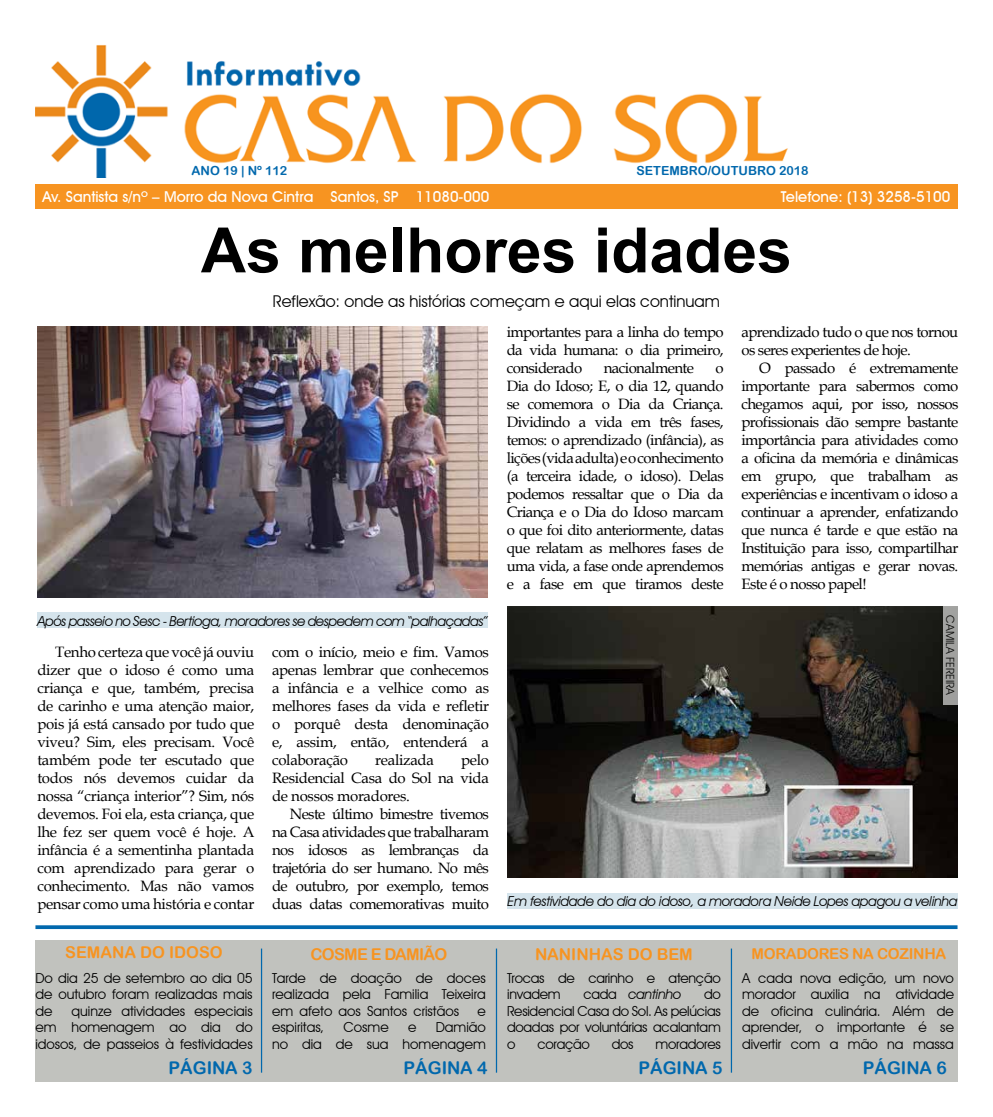
<style>
.page{position:relative;width:993px;height:1117px;background:#fff}
.page>*{position:absolute;margin:0;border:0;box-sizing:border-box;transform-origin:0 0}
.t1{font:700 62.5px "Arial";color:#000}
.t2{font:17.5px "Arial Rounded MT Bold";color:#0168ad}
.t3{font:16.25px "Avant Garde IT Cby BT";color:#000}
.t4{font:16.25px "Arial Rounded MT Bold";color:#f79421}
.t5{font:16.25px "Arial Rounded MT Bold";letter-spacing:-.04em;color:#f79421}
.t6{font:15px/18px "Book Antiqua";letter-spacing:-.04em;color:#000;text-align:justify}
.t7{font:500 15px "Avant Garde IT Cby BT";color:#fff}
.t8{font:15px "Arial Rounded MT Bold";letter-spacing:-.02em;color:#f79421}
.t9{font:15px "Book Antiqua";letter-spacing:-.02em;color:#000}
.t10{font:13.75px/16.5px "Avant Garde IT Cby BT";color:#000;text-align:justify}
.t11{font:italic 13.75px "Avant Garde IT Cby BT";letter-spacing:-.02em;color:#000}
.t12{font:13.75px/16.5px "Avant Garde IT Cby BT";letter-spacing:-.02em;color:#000}
.t13{font:12.5px "Arial Rounded MT Bold";color:#0168ad}
.t14{font:11.25px "Avant Garde IT Cby BT";color:#000}
.s1{font-style:normal}
</style>
<div class="page">
<img style="left:35px;top:45px;width:753px;height:132px">
<div style="left:35px;top:184px;width:922px;height:25px;background:#f79421"></div>
<hr style="left:35px;top:925px;width:922px;height:3px;background:#0168ad">
<div style="left:35px;top:939px;width:922px;height:142px;background:#c1c2be"></div>
<hr style="left:261px;top:948px;width:1px;height:124px;background:#0168ad">
<hr style="left:495px;top:948px;width:2px;height:124px;background:#0168ad">
<hr style="left:730px;top:948px;width:1px;height:124px;background:#0168ad">
<img style="left:38px;top:326px;width:449px;height:271px">
<div style="left:37px;top:612px;width:450px;height:16px;background:#d5e4ec"></div>
<img style="left:507px;top:606px;width:450px;height:271px">
<div style="left:507px;top:892px;width:450px;height:16px;background:#d5e4ec"></div>
<div style="left:942px;top:606px;width:15px;height:98px;background:#a1a19f"></div>
<p class="t13" style="left:191px;top:163px;width:97px">ANO 19 | Nº 112</p>
<p class="t13" style="left:636px;top:163px;width:174px">SETEMBRO/OUTUBRO 2018</p>
<p class="t7" style="left:43px;top:188px;width:448px">Av. Santista s/nº – Morro da Nova Cintra Santos, SP 11080-000</p>
<p class="t7" style="left:780px;top:188px;width:171px">Telefone: (13) 3258-5100</p>
<h1 class="t1" style="left:201px;top:209px;width:592px">As melhores idades</h1>
<p class="t3" style="left:273px;top:291px;width:448px">Reflexão: onde as histórias começam e aqui elas continuam</p>
<p class="t11" style="left:37px;top:612px;width:451px">Após passeio no Sesc - Bertioga, moradores se despedem com “palhaçadas”</p>
<p class="t6" style="left:37px;top:642px;width:218px;text-indent:18px">Tenho certeza que você já ouviu dizer que o idoso é como uma criança e que, também, precisa de carinho e uma atenção maior, pois já está cansado por tudo que viveu? Sim, eles precisam. Você também pode ter escutado que todos nós devemos cuidar da nossa “criança interior”? Sim, nós devemos. Foi ela, esta criança, que lhe fez ser quem você é hoje. A infância é a sementinha plantada com aprendizado para gerar o conhecimento. Mas não vamos pensar como uma história e contar</p>
<p class="t6" style="left:272px;top:642px;width:218px">com o início, meio e fim. Vamos apenas lembrar que conhecemos a infância e a velhice como as melhores fases da vida e refletir o porquê desta denominação e, assim, então, entenderá a colaboração</p>
<p class="t6" style="left:272px;top:750px;width:218px;text-indent:189px">pelo Residencial Casa do Sol na vida de nossos moradores.</p>
<p class="t6" style="left:272px;top:804px;width:218px;text-indent:18px">Neste último bimestre tivemos na Casa atividades que trabalharam nos idosos as lembranças da trajetória do ser humano. No mês de outubro, por exemplo, temos duas datas comemorativas muito</p>
<p class="t9" style="left:375px;top:749px;width:60px">realizada</p>
<p class="t6" style="left:506px;top:322px;width:218px">importantes para a linha do tempo da vida humana: o dia primeiro, considerado</p>
<p class="t6" style="left:603px;top:358px;width:92px">nacionalmente</p>
<p class="t6" style="left:506px;top:358px;width:218px;text-indent:209px">o Dia do Idoso; E, o dia 12, quando se comemora o Dia da Criança.<br>Dividindo a vida em três fases, temos: o aprendizado (infância), as lições (vida adulta) e o conhecimento (a terceira idade, o idoso). Delas podemos ressaltar que o Dia da Criança e o Dia do Idoso marcam o que foi dito anteriormente, datas que relatam as melhores fases de uma vida, a fase onde aprendemos e a fase em que tiramos deste</p>
<p class="t6" style="left:741px;top:322px;width:218px">aprendizado tudo o que nos tornou os seres experientes de hoje.</p>
<p class="t6" style="left:741px;top:358px;width:218px;text-indent:18px">O passado é extremamente importante para sabermos como chegamos aqui, por isso, nossos profissionais dão sempre bastante importância para atividades como a oficina da memória e dinâmicas em grupo, que trabalham as experiências e incentivam o idoso a continuar a aprender, enfatizando que nunca é tarde e que estão na Instituição para isso, compartilhar memórias antigas e gerar novas.<br>Este é o nosso papel!</p>
<p class="t14" style="left:956px;top:615px;width:81px;rotate:90deg">CAMILA FEREIRA</p>
<p class="t11" style="left:507px;top:892px;width:451px">Em festividade do dia do idoso, a moradora Neide Lopes apagou a velinha</p>
<p class="t4" style="left:65px;top:942px;width:159px">SEMANA DO IDOSO</p>
<p class="t5" style="left:310px;top:944px;width:138px">COSME E DAMIÃO</p>
<p class="t4" style="left:535px;top:944px;width:159px">NANINHAS DO BEM</p>
<p class="t8" style="left:751px;top:944px;width:196px">MORADORES NA COZINHA</p>
<p class="t10" style="left:35px;top:969px;width:219px">Do dia 25 de setembro ao dia 05 de outubro foram realizadas mais de</p>
<p class="t10" style="left:272px;top:969px;width:215px">Tarde de doação de doces realizada pela Familia Teixeira em afeto aos Santos cristãos</p>
<p class="t12" style="left:507px;top:969px;width:215px">Trocas de carinho e atenção invadem</p>
<p class="t10" style="left:741px;top:969px;width:213px">A cada nova edição, um novo morador auxilia na atividade de oficina culinária. Além de aprender, o importante é se divertir com a mão na massa</p>
<p class="t2" style="left:862px;top:1056px;width:86px">PÁGINA 6</p>
<p class="t10" style="left:507px;top:985px;width:215px;text-indent:197px">do Residencial Casa do Sol. As pelúcias doadas por voluntárias acalantam o</p>
<p class="t11" style="left:583px;top:985px;width:99px"><span class="s1">cada</span> cantinho</p>
<p class="t10" style="left:35px;top:1002px;width:219px;text-indent:36px">quinze atividades especiais em homenagem ao dia do idosos, de passeios à festividades</p>
<p class="t2" style="left:168px;top:1056px;width:86px">PÁGINA 3</p>
<p class="t10" style="left:477px;top:1002px;width:10px">e</p>
<p class="t10" style="left:272px;top:1018px;width:215px;text-align:right">Damião<br>no dia de sua homenagem</p>
<p class="t2" style="left:403px;top:1056px;width:86px">PÁGINA 4</p>
<p class="t10" style="left:272px;top:1018px;width:53px">espiritas,</p>
<p class="t10" style="left:343px;top:1018px;width:47px">Cosme</p>
<p class="t10" style="left:408px;top:1018px;width:10px">e</p>
<p class="t12" style="left:537px;top:1035px;width:54px">coração</p>
<p class="t10" style="left:611px;top:1035px;width:23px">dos</p>
<p class="t12" style="left:655px;top:1035px;width:67px">moradores</p>
<p class="t2" style="left:638px;top:1056px;width:86px">PÁGINA 5</p>
</div>
